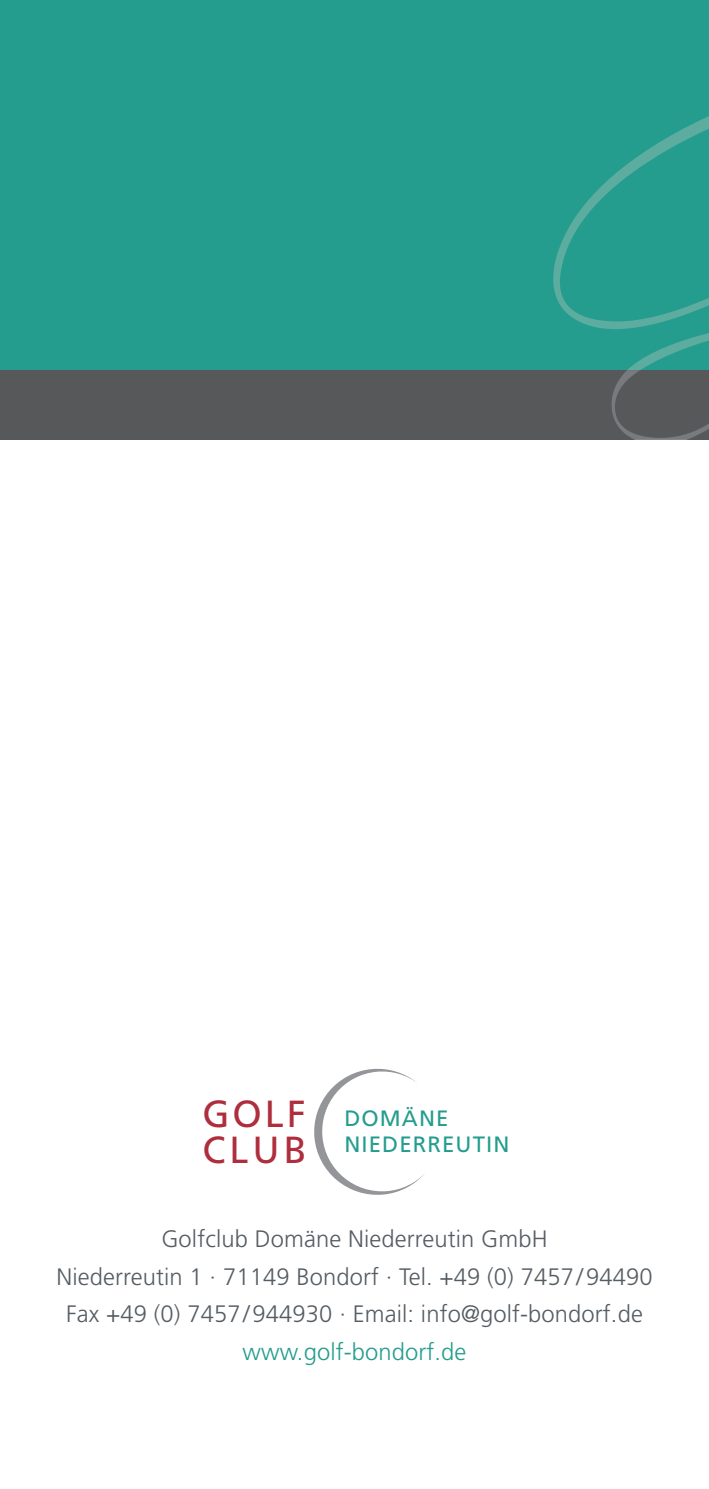
<style>
.page{position:relative;width:709px;height:1489px;background:#fff}
.page>*{position:absolute;margin:0;border:0;box-sizing:border-box;transform-origin:0 0}
.t1{font:37.75px/35.8px "Frutiger";letter-spacing:.095em;color:#af2e3d}
.t2{font:300 23.75px/37.5px "Frutiger";letter-spacing:.005em;color:#555d63;text-align:center}
.t3{font:300 23.75px "Frutiger";letter-spacing:.005em;color:#249d8e}
.t4{font:22.25px/25.5px "Frutiger";letter-spacing:.05em;color:#249d8e}
</style>
<div class="page">
<div style="left:0;top:0;width:709px;height:377px;background:#249d8e"></div>
<div style="left:0;top:370px;width:709px;height:69px;background:#57585a"></div>
<svg style="left:553px;top:116px;width:156px;height:324px"></svg>
<svg style="left:314px;top:1068px;width:110px;height:127px"></svg>
<h1 class="t1" style="left:202px;top:1096px;width:106px">GOLF<br>CLUB</h1>
<p class="t4" style="left:344px;top:1105px;width:167px">DOMÄNE<br>NIEDERREUTIN</p>
<p class="t2" style="left:56px;top:1220px;width:597px">Golfclub Domäne Niederreutin GmbH<br>Niederreutin 1 · 71149 Bondorf · Tel. +49 (0) 7457/94490<br>Fax +49 (0) 7457/944930 · Email: info@golf-bondorf.de</p>
<p class="t3" style="left:242px;top:1337px;width:225px">www.golf-bondorf.de</p>
</div>
